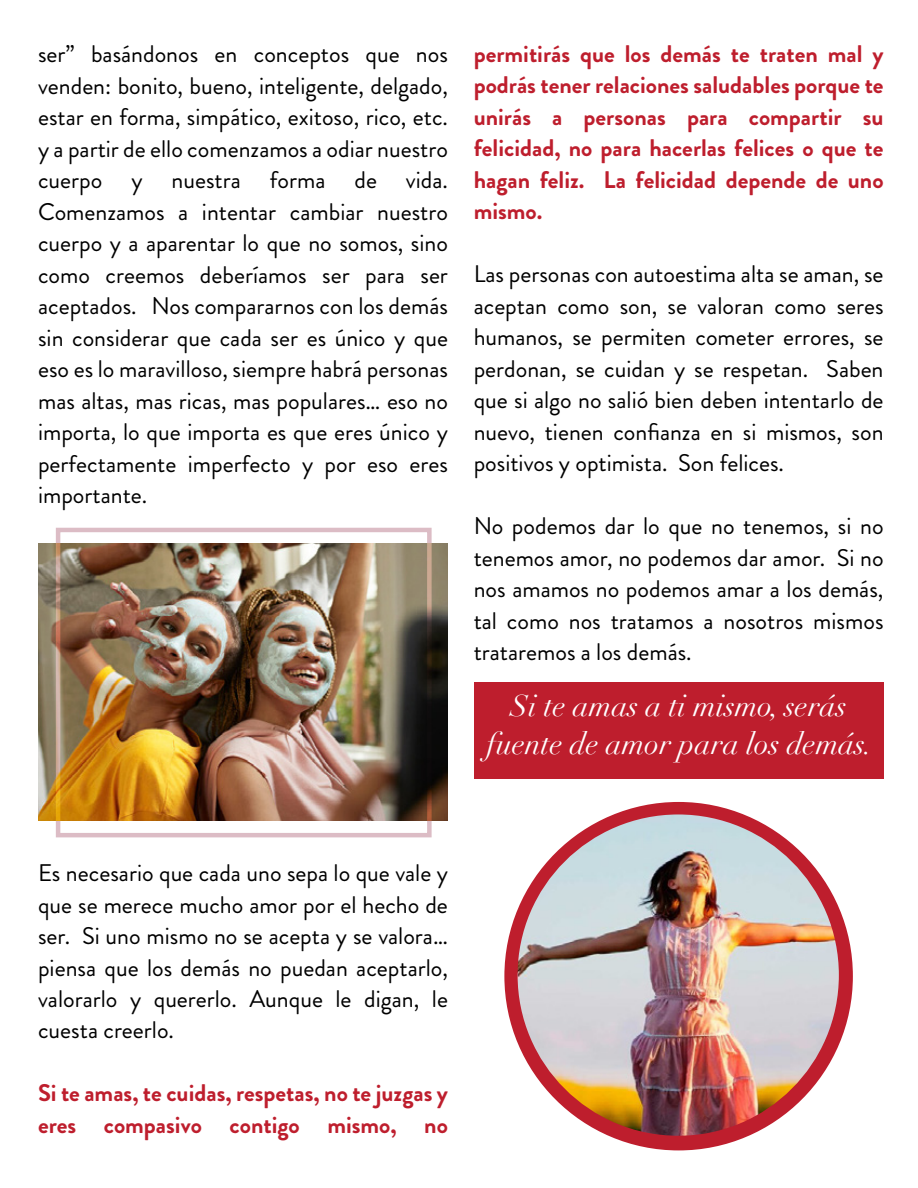
<style>
.page{position:relative;width:918px;height:1188px;background:#fff}
.page>*{position:absolute;margin:0;border:0;box-sizing:border-box;transform-origin:0 0}
.t1{font:italic 30px/37.5px "Didot";color:#fff;text-align:center}
.t2{font:24px/31.5px "Brandon Grotesque";color:#000;text-align:justify}
.t3{font:700 24px/31.5px "Brandon Grotesque";color:#be1e2d}
</style>
<div class="page">
<img style="left:38px;top:544px;width:410px;height:277px">
<div style="left:56px;top:528px;width:376px;height:309px;border:4px solid #d4acb7"></div>
<div style="left:474px;top:683px;width:410px;height:96px;background:#be1e2d"></div>
<div style="left:504px;top:802px;width:349px;height:348px;background:#be1e2d;border-radius:50%"></div>
<img style="left:518px;top:814px;width:321px;height:322px;border-radius:161px">
<p class="t2" style="left:38px;top:39px;width:411px">ser” basándonos en conceptos que nos venden: bonito, bueno, inteligente, delgado, estar en forma, simpático, exitoso, rico, etc. y a partir de ello comenzamos a odiar nuestro cuerpo y nuestra forma de vida.<br>Comenzamos a intentar cambiar nuestro cuerpo y a aparentar lo que no somos, sino como creemos deberíamos ser para ser aceptados. Nos compararnos con los demás sin considerar que cada ser es único y que eso es lo maravilloso, siempre habrá personas mas altas, mas ricas, mas populares… eso no importa, lo que importa es que eres único y perfectamente imperfecto y por eso eres importante.</p>
<p class="t3" style="left:474px;top:38px;width:411px;text-align:justify">permitirás que los demás te traten mal y podrás tener relaciones saludables porque te unirás a personas para compartir su felicidad, no para hacerlas felices o que te hagan feliz. La felicidad depende de uno mismo.</p>
<p class="t2" style="left:474px;top:259px;width:411px">Las personas con autoestima alta se aman, se aceptan como son, se valoran como seres humanos, se permiten cometer errores, se perdonan, se cuidan y se respetan. Saben que si algo no salió bien deben intentarlo de nuevo, tienen confianza en si mismos, son positivos y optimista. Son felices.</p>
<p class="t2" style="left:474px;top:511px;width:411px">No podemos dar lo que no tenemos, si no tenemos amor, no podemos dar amor. Si no nos amamos no podemos amar a los demás, tal como nos tratamos a nosotros mismos trataremos a los demás.</p>
<p class="t1" style="left:486px;top:687px;width:388px">Si te amas a ti mismo, serás fuente de amor para los demás.</p>
<p class="t2" style="left:38px;top:857px;width:411px">Es necesario que cada uno sepa lo que vale y que se merece mucho amor por el hecho de ser. Si uno mismo no se acepta y se valora… piensa que los demás no puedan aceptarlo, valorarlo y quererlo. Aunque le digan, le cuesta creerlo.</p>
<p class="t3" style="left:38px;top:1078px;width:411px">Si te amas, te cuidas, respetas, no te juzgas y eres compasivo contigo mismo, no</p>
</div>
